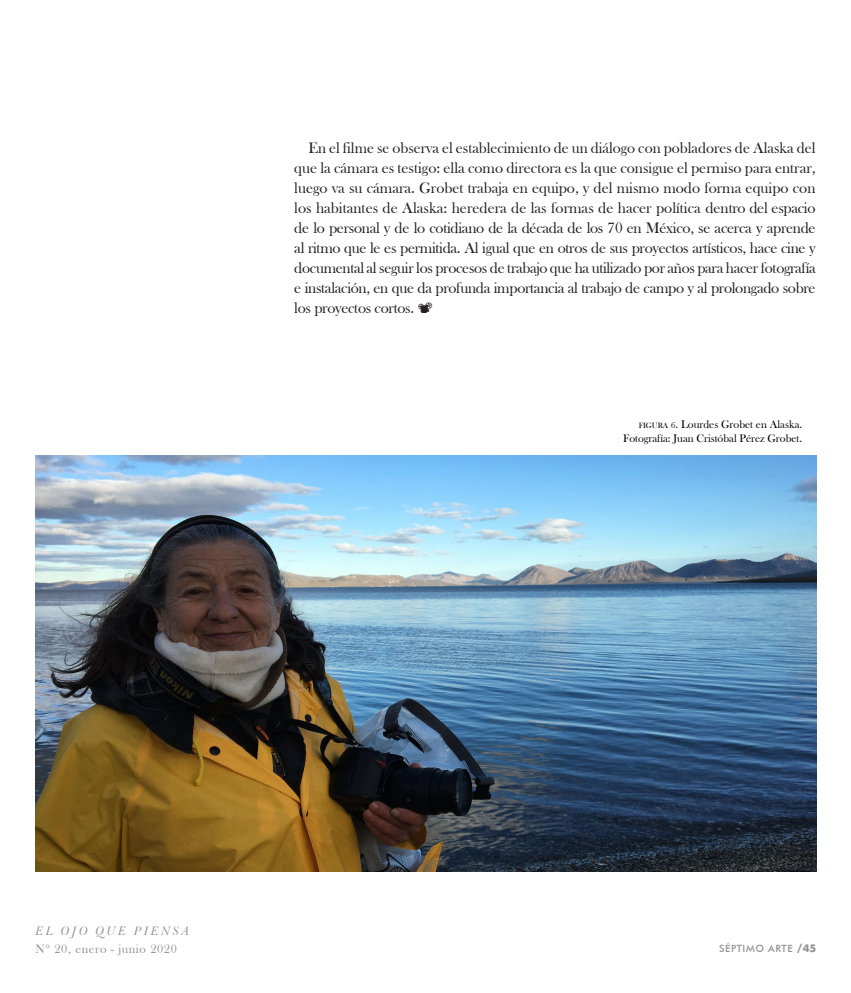
<style>
.page{position:relative;width:851px;height:993px;background:#fff}
.page>*{position:absolute;margin:0;border:0;box-sizing:border-box;transform-origin:0 0}
.Cuerpo{font:15.62px/20px "Bask Old Face";letter-spacing:-.02em;color:#231f20;text-align:justify}
.t1{font:12.5px "Bask Old Face";letter-spacing:.05em;color:#969199}
.t2{font:italic 12.5px "Baskerville BT";letter-spacing:.16em;color:#969199}
.pie_de_foto{font:11.25px/13.8px "Bask Old Face";color:#000;text-align:right}
.t3{font:500 10px "Futura BT";letter-spacing:.06em;color:#969199}
.s1{font-size:7.88px}
.s2{font-size:8.75px}
.s3{font-family:"Futura Std";font-weight:700}
</style>
<div class="page">
<img style="left:35px;top:456px;width:781px;height:415px">
<p class="Cuerpo" style="left:294px;top:138px;width:523px;text-indent:14px">En el filme se observa el establecimiento de un diálogo con pobladores de Alaska del que la cámara es testigo: ella como directora es la que consigue el permiso para entrar, luego va su cámara. Grobet trabaja en equipo, y del mismo modo forma equipo con los habitantes de Alaska: heredera de las formas de hacer política dentro del espacio de lo personal y de lo cotidiano de la década de los 70 en México, se acerca y aprende al ritmo que le es permitida. Al igual que en otros de sus proyectos artísticos, hace cine y documental al seguir los procesos de trabajo que ha utilizado por años para hacer fotografía e instalación, en que da profunda importancia al trabajo de campo y al prolongado sobre los proyectos cortos.</p>
<p class="pie_de_foto" style="left:623px;top:418px;width:180px"><span class="s1">FIGURA</span> <span class="s2">6</span>. Lourdes Grobet en Alaska.<br>Fotografía: Juan Cristóbal Pérez Grobet.</p>
<p class="t2" style="left:35px;top:922px;width:156px">EL OJO QUE PIENSA</p>
<p class="t1" style="left:35px;top:941px;width:143px">Nº 20, enero - junio 2020</p>
<p class="t3" style="left:719px;top:941px;width:99px">SÉPTIMO ARTE <span class="s3">/45</span></p>
</div>
